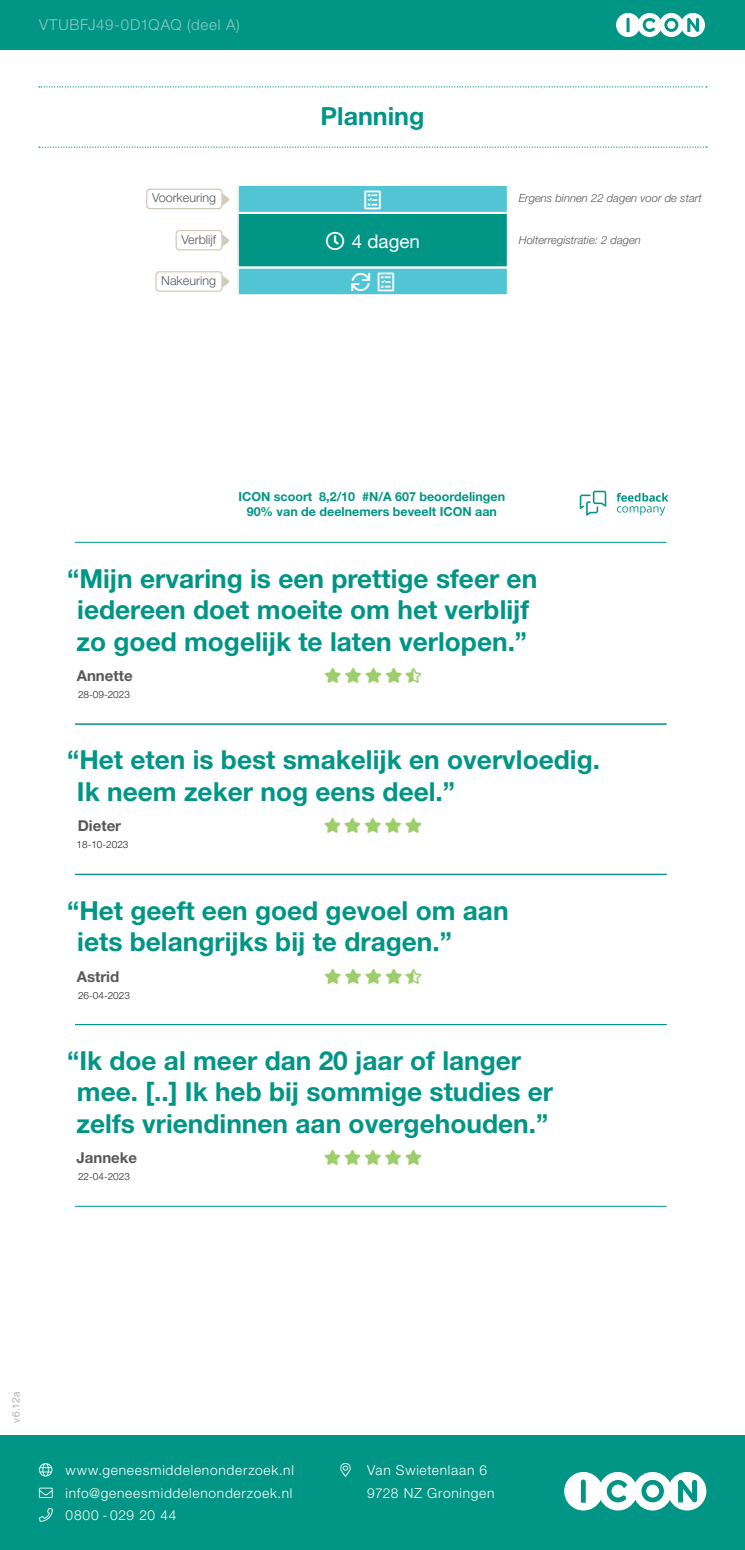
<style>
.page{position:relative;width:745px;height:1550px;background:#fff}
.page>*{position:absolute;margin:0;border:0;box-sizing:border-box;transform-origin:0 0}
.TM_quote{font:700 26.25px/31.5px "Helvetica Neue LT Std";color:#009584}
.Kop{font:700 25px "Helvetica Neue LT Std";color:#009584}
.aantal_dgn{font:18.75px "Font Awesome 5 Pro";color:#fff}
.aantal_dgn-2{font:18.75px "Helvetica Neue LT Std";color:#fff}
.TM_naam{font:15px "Font Awesome 5 Pro Solid";color:#9dce6b}
.TM_naam-2{font:700 15px "Helvetica Neue LT Std";color:#57585a}
.kop-_en_voetregels{font:300 15px "Helvetica Neue LT Std";letter-spacing:.05em;color:#8ecbc5}
.naw_gegevens{font:300 13.75px/22.5px "Helvetica Neue LT Std";letter-spacing:.055em;color:#fff}
.aanbevelen{font:700 12.5px "Helvetica Neue LT Std";color:#009584}
.handeling{font:300 12.5px "Helvetica Neue LT Std";color:#57585a}
.info{font:italic 300 11.25px "Helvetica Neue LT Std";color:#57585a}
.TM_beschrijving{font:300 10px "Helvetica Neue LT Std";color:#231f20}
.Versie{font:300 10px "Helvetica Neue LT Std";color:#939598}
.s1{color:#d3c9ba}
</style>
<div class="page">
<div style="left:0;top:0;width:744px;height:50px;background:#009584"></div>
<div style="left:0;top:1435px;width:744px;height:115px;background:#009584"></div>
<svg style="left:564px;top:1472px;width:142px;height:39px"></svg>
<svg style="left:616px;top:13px;width:88px;height:24px"></svg>
<div style="left:238px;top:268px;width:268px;height:26px;background:#52c5d4"></div>
<div style="left:238px;top:268px;width:269px;height:27px;border:1px solid #fff"></div>
<div style="left:155px;top:271px;width:67px;height:21px;border:1px solid #d3c9ba;border-radius:4px"></div>
<div style="left:238px;top:214px;width:268px;height:53px;background:#009584"></div>
<div style="left:238px;top:213px;width:269px;height:55px;border:1px solid #fff"></div>
<div style="left:175px;top:230px;width:47px;height:21px;border:1px solid #d3c9ba;border-radius:4px"></div>
<div style="left:238px;top:186px;width:268px;height:26px;background:#52c5d4"></div>
<div style="left:238px;top:185px;width:269px;height:28px;border:1px solid #fff"></div>
<div style="left:146px;top:189px;width:76px;height:20px;border:1px solid #d3c9ba;border-radius:4px"></div>
<svg style="left:579px;top:491px;width:89px;height:25px"></svg>
<hr style="left:75px;top:542px;width:591px;height:1px;background:#009584">
<hr style="left:75px;top:724px;width:591px;height:1px;background:#009584">
<hr style="left:75px;top:874px;width:591px;height:1px;background:#009584">
<hr style="left:75px;top:1024px;width:591px;height:1px;background:#009584">
<hr style="left:75px;top:1206px;width:591px;height:1px;background:#009584">
<svg style="left:39px;top:147px;width:667px;height:1px"></svg>
<svg style="left:39px;top:86px;width:667px;height:2px"></svg>
<svg style="left:222px;top:275px;width:1px;height:13px"></svg>
<svg style="left:222px;top:234px;width:1px;height:13px"></svg>
<svg style="left:222px;top:193px;width:1px;height:12px"></svg>
<p class="kop-_en_voetregels" style="left:39px;top:16px;width:202px">VTUBFJ49-0D1QAQ (deel A)</p>
<p class="Kop" style="left:320px;top:101px;width:105px">Planning</p>
<p class="handeling" style="left:152px;top:190px;width:81px">Voorkeuring <span class="s1">◆■▼▼</span></p>
<p class="aantal_dgn" style="left:364px;top:190px;width:18px">●●□▼</p>
<p class="info" style="left:518px;top:192px;width:184px">Ergens binnen 22 dagen voor de start</p>
<p class="handeling" style="left:181px;top:232px;width:52px">Verblijf <span class="s1">◆■▼▼</span></p>
<p class="aantal_dgn-2" style="left:325px;top:230px;width:96px">●□ 4 dagen</p>
<p class="info" style="left:518px;top:233px;width:124px">Holterregistratie: 2 dagen</p>
<p class="handeling" style="left:161px;top:273px;width:72px">Nakeuring <span class="s1">◆■▼▼</span></p>
<p class="aantal_dgn" style="left:351px;top:273px;width:44px">▲■ ●●□▼</p>
<p class="aanbevelen" style="left:238px;top:489px;width:268px">ICON scoort 8,2/10 #N/A 607 beoordelingen</p>
<p class="aanbevelen" style="left:246px;top:504px;width:252px">90% van de deelnemers beveelt ICON aan</p>
<p class="TM_quote" style="left:67px;top:562px;width:471px;text-align:center">“Mijn ervaring is een prettige sfeer en iedereen doet moeite om het verblijf zo goed mogelijk te laten verlopen.”</p>
<p class="TM_naam-2" style="left:77px;top:667px;width:57px">Annette</p>
<p class="TM_naam" style="left:324px;top:668px;width:99px">▲▼▲▼▲▼▲▼▲▼●●▼</p>
<p class="TM_beschrijving" style="left:78px;top:688px;width:53px">28-09-2023</p>
<p class="TM_quote" style="left:77px;top:744px;width:524px;text-indent:-10px">“Het eten is best smakelijk en overvloedig.<br>Ik neem zeker nog eens deel.”</p>
<p class="TM_naam-2" style="left:78px;top:817px;width:45px">Dieter</p>
<p class="TM_naam" style="left:324px;top:818px;width:100px">▲▼▲▼▲▼▲▼▲▼</p>
<p class="TM_beschrijving" style="left:77px;top:839px;width:53px">18-10-2023</p>
<p class="TM_quote" style="left:77px;top:894px;width:432px;text-indent:-10px">“Het geeft een goed gevoel om aan iets belangrijks bij te dragen.”</p>
<p class="TM_naam-2" style="left:77px;top:967px;width:44px">Astrid</p>
<p class="TM_naam" style="left:324px;top:968px;width:99px">▲▼▲▼▲▼▲▼▲▼●●▼</p>
<p class="TM_beschrijving" style="left:78px;top:989px;width:53px">26-04-2023</p>
<p class="TM_quote" style="left:76px;top:1044px;width:478px;text-indent:-9px">“Ik doe al meer dan 20 jaar of langer mee. [..] Ik heb bij sommige studies er zelfs vriendinnen aan overgehouden.”</p>
<p class="TM_naam-2" style="left:76px;top:1149px;width:62px">Janneke</p>
<p class="TM_naam" style="left:324px;top:1150px;width:100px">▲▼▲▼▲▼▲▼▲▼</p>
<p class="TM_beschrijving" style="left:78px;top:1171px;width:53px">22-04-2023</p>
<p class="Versie" style="left:10px;top:1422px;width:32px;rotate:-90deg">v6.12a</p>
<p class="naw_gegevens" style="left:39px;top:1459px;width:256px">●□ www.geneesmiddelenonderzoek.nl</p>
<p class="naw_gegevens" style="left:66px;top:1481px;width:228px">info@geneesmiddelenonderzoek.nl</p>
<p class="naw_gegevens" style="left:39px;top:1504px;width:139px">□■ 0800 - 029 20 44</p>
<p class="naw_gegevens" style="left:367px;top:1459px;width:129px;text-indent:-27px">●▼ Van Swietenlaan 6<br>9728 NZ Groningen</p>
</div>
